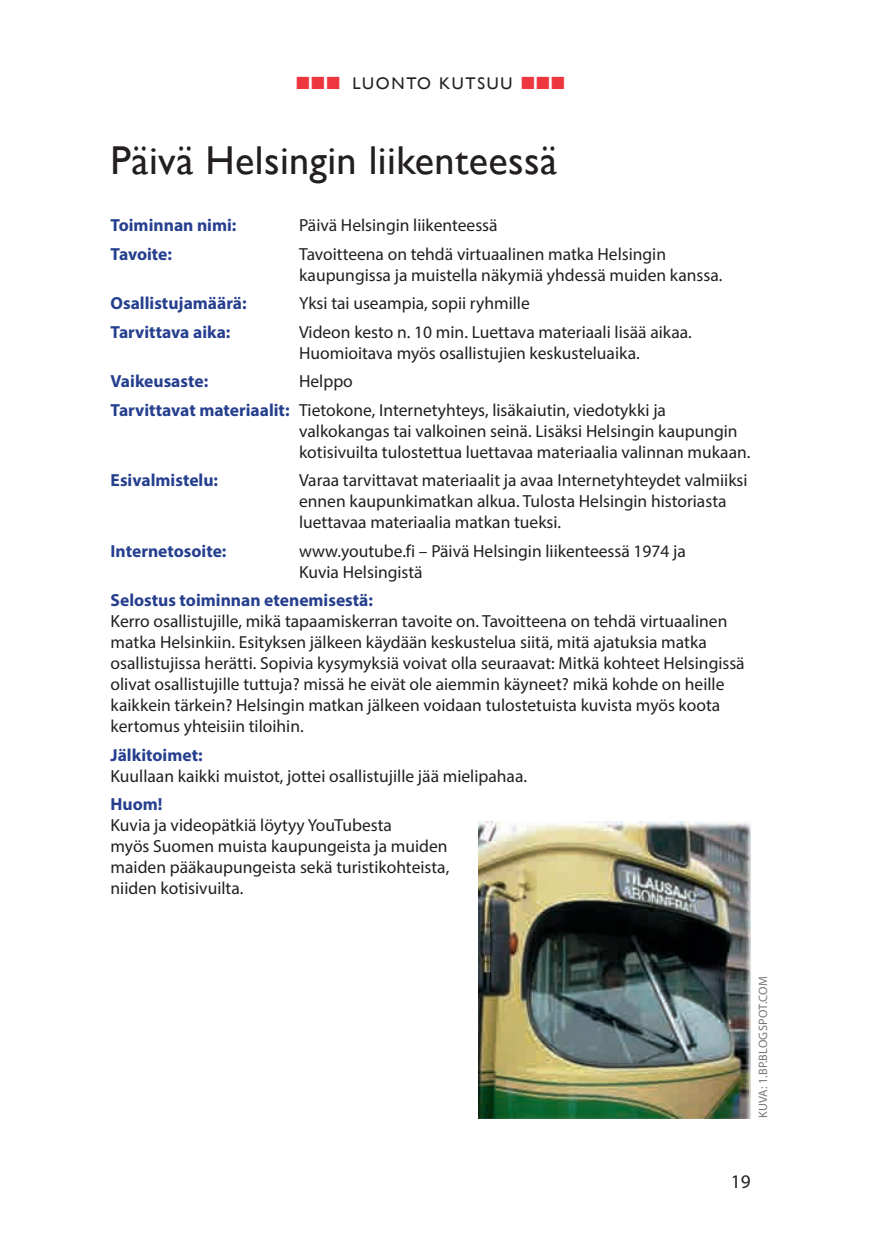
<style>
.page{position:relative;width:876px;height:1244px;background:#fff}
.page>*{position:absolute;margin:0;border:0;box-sizing:border-box;transform-origin:0 0}
.t1{font:40.25px "Gill Sans";letter-spacing:.01em;color:#231f20}
.t2{font:19.25px "Myriad Pro";color:#231f20}
.t3{font:17.5px/21px "Myriad Pro";color:#231f20}
.t4{font:700 17.5px "Myriad Pro";color:#253f8e}
.t5{font:16.8px "Gill Sans";letter-spacing:.1em;color:#231f20}
.t6{font:12.25px "Myriad Pro";letter-spacing:.015em;color:#76787b}
.s1{font-weight:700;color:#253f8e}
</style>
<div class="page">
<img style="left:479px;top:821px;width:272px;height:297px">
<p class="t5" style="left:352px;top:73px;width:161px">Luonto kutsuu</p>
<h1 class="t1" style="left:111px;top:137px;width:448px">Päivä Helsingin liikenteessä</h1>
<p class="t4" style="left:111px;top:214px;width:127px">Toiminnan nimi:</p>
<p class="t3" style="left:299px;top:215px;width:200px">Päivä Helsingin liikenteessä</p>
<p class="t4" style="left:111px;top:242px;width:63px">Tavoite:</p>
<p class="t3" style="left:299px;top:243px;width:425px">Tavoitteena on tehdä virtuaalinen matka Helsingin kaupungissa ja muistella näkymiä yhdessä muiden kanssa.</p>
<p class="t4" style="left:111px;top:292px;width:138px">Osallistujamäärä:</p>
<p class="t3" style="left:299px;top:293px;width:232px">Yksi tai useampia, sopii ryhmille</p>
<p class="t4" style="left:111px;top:320px;width:121px">Tarvittava aika:</p>
<p class="t3" style="left:299px;top:321px;width:394px">Videon kesto n. 10 min. Luettava materiaali lisää aikaa.<br>Huomioitava myös osallistujien keskusteluaika.</p>
<p class="t4" style="left:111px;top:370px;width:99px">Vaikeusaste:</p>
<p class="t3" style="left:111px;top:367px;width:557px;line-height:28.3px;text-indent:189px">Helppo<br><span class="s1">Tarvittavat materiaalit:</span> Tietokone, Internetyhteys, lisäkaiutin, viedotykki ja</p>
<p class="t3" style="left:299px;top:420px;width:453px">valkokangas tai valkoinen seinä. Lisäksi Helsingin kaupungin kotisivuilta tulostettua luettavaa materiaalia valinnan mukaan.</p>
<p class="t4" style="left:111px;top:469px;width:109px">Esivalmistelu:</p>
<p class="t3" style="left:299px;top:469px;width:450px">Varaa tarvittavat materiaalit ja avaa Internetyhteydet valmiiksi ennen kaupunkimatkan alkua. Tulosta Helsingin historiasta luettavaa materiaalia matkan tueksi.</p>
<p class="t4" style="left:111px;top:539px;width:117px">Internetosoite:</p>
<p class="t3" style="left:299px;top:540px;width:388px">www.youtube.fi – Päivä Helsingin liikenteessä 1974 ja<br>Kuvia Helsingistä</p>
<p class="t4" style="left:111px;top:589px;width:264px">Selostus toiminnan etenemisestä:</p>
<p class="t3" style="left:111px;top:610px;width:636px">Kerro osallistujille, mikä tapaamiskerran tavoite on. Tavoitteena on tehdä virtuaalinen matka Helsinkiin. Esityksen jälkeen käydään keskustelua siitä, mitä ajatuksia matka osallistujissa herätti. Sopivia kysymyksiä voivat olla seuraavat: Mitkä kohteet Helsingissä olivat osallistujille tuttuja? missä he eivät ole aiemmin käyneet? mikä kohde on heille kaikkein tärkein? Helsingin matkan jälkeen voidaan tulostetuista kuvista myös koota kertomus yhteisiin tiloihin.</p>
<p class="t4" style="left:111px;top:743px;width:94px">Jälkitoimet:</p>
<p class="t3" style="left:111px;top:765px;width:418px">Kuullaan kaikki muistot, jottei osallistujille jää mielipahaa.</p>
<p class="t4" style="left:111px;top:792px;width:54px">Huom!</p>
<p class="t3" style="left:111px;top:814px;width:340px">Kuvia ja videopätkiä löytyy YouTubesta<br>myös Suomen muista kaupungeista ja muiden maiden pääkaupungeista sekä turistikohteista, niiden kotisivuilta.</p>
<p class="t6" style="left:755px;top:1117px;width:142px;rotate:-90deg">Kuva: 1.bp.blo gspot.com</p>
<p class="t2" style="left:731px;top:1169px;width:21px">19</p>
</div>
